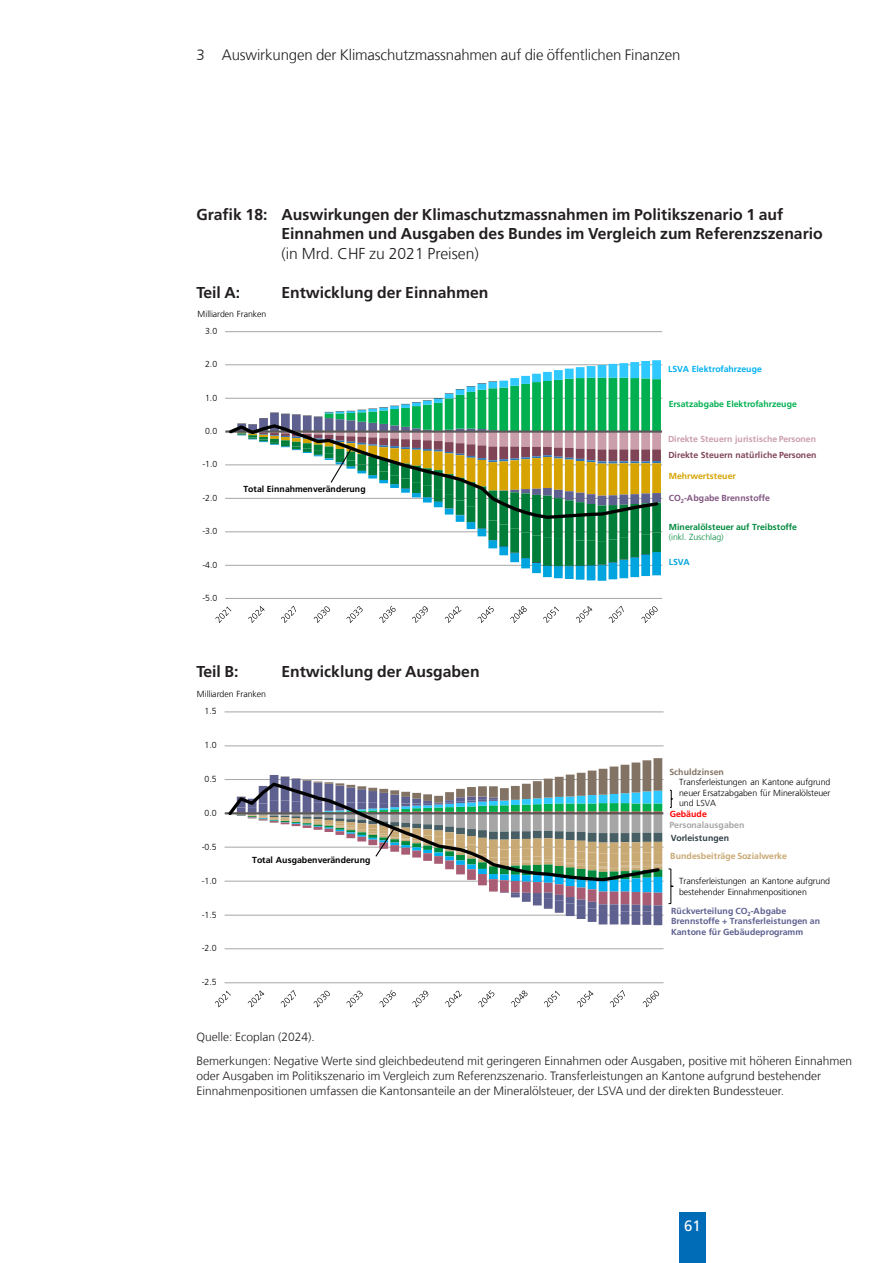
<style>
.page{position:relative;width:893px;height:1263px;background:#fff}
.page>*{position:absolute;margin:0;border:0;box-sizing:border-box;transform-origin:0 0}
.UT_1_Grafik{font:700 15.75px/19.5px "Frutiger LT Com";color:#231f20}
.UT_1_Grafik_1{font:700 15.75px "Frutiger LT Com";color:#231f20}
.Spitzmarke_Naming_A4{font:300 15px "Frutiger LT Com";letter-spacing:-.01em;color:#231f20}
.t1{font:15px "Frutiger LT Com";color:#fff}
.Quelle{font:300 12px/15px "Frutiger LT Com";color:#231f20}
.t2{font:300 8.7px/10.5px "Frutiger LT Com";color:#000}
.t3{font:700 8.7px/10.4px "Frutiger LT Com";letter-spacing:.015em;color:#5e6090}
.t4{font:700 8.7px "Frutiger LT Com";letter-spacing:-.015em;color:#000}
.t5{font:700 8.7px/10.5px "Frutiger LT Com";color:#008a3e}
.t6{font:700 8.7px "Frutiger LT Com";letter-spacing:.015em;color:#cb9eac}
.t7{font:700 8.7px "Frutiger LT Com";letter-spacing:-.015em;color:#804457}
.t8{font:700 8.7px "Frutiger LT Com";letter-spacing:-.015em;color:#00b050}
.t9{font:700 8.7px "Frutiger LT Com";color:#c8a873}
.t10{font:700 8.7px "Frutiger LT Com";letter-spacing:.015em;color:#815580}
.t11{font:700 8.7px "Frutiger LT Com";letter-spacing:-.015em;color:#00b0f0}
.t12{font:700 8.7px "Frutiger LT Com";letter-spacing:-.015em;color:#a6a6a6}
.t13{font:700 8.7px "Frutiger LT Com";letter-spacing:-.015em;color:#d6a300}
.t14{font:700 8.7px "Frutiger LT Com";letter-spacing:.015em;color:#303f47}
.t15{font:700 8.7px "Frutiger LT Com";color:#f00}
.t16{font:700 8.7px "Frutiger LT Com";color:#00a4de}
.s1{font-weight:300}
.s2{font-weight:700;color:#837364}
</style>
<div class="page">
<div style="left:679px;top:1212px;width:27px;height:51px;background:#006bb6"></div>
<hr style="left:225px;top:598px;width:437px;height:1px;background:#a6a6a6">
<hr style="left:225px;top:565px;width:437px;height:1px;background:#a6a6a6">
<hr style="left:225px;top:532px;width:437px;height:1px;background:#a6a6a6">
<hr style="left:225px;top:498px;width:437px;height:1px;background:#a6a6a6">
<hr style="left:225px;top:465px;width:437px;height:1px;background:#a6a6a6">
<hr style="left:225px;top:398px;width:437px;height:1px;background:#a6a6a6">
<hr style="left:225px;top:364px;width:437px;height:1px;background:#a6a6a6">
<hr style="left:225px;top:331px;width:437px;height:1px;background:#a6a6a6">
<svg style="left:237px;top:523px;width:424px;height:58px"></svg>
<hr style="left:225px;top:430px;width:437px;height:3px;background:#595959">
<svg style="left:215px;top:607px;width:16px;height:16px"></svg>
<svg style="left:248px;top:606px;width:17px;height:17px"></svg>
<svg style="left:281px;top:606px;width:15px;height:17px"></svg>
<svg style="left:314px;top:606px;width:16px;height:17px"></svg>
<svg style="left:346px;top:606px;width:17px;height:17px"></svg>
<svg style="left:379px;top:606px;width:17px;height:17px"></svg>
<svg style="left:412px;top:606px;width:16px;height:17px"></svg>
<svg style="left:445px;top:606px;width:17px;height:17px"></svg>
<svg style="left:477px;top:606px;width:17px;height:17px"></svg>
<svg style="left:510px;top:606px;width:17px;height:17px"></svg>
<svg style="left:543px;top:607px;width:16px;height:16px"></svg>
<svg style="left:576px;top:606px;width:16px;height:17px"></svg>
<svg style="left:609px;top:606px;width:15px;height:17px"></svg>
<svg style="left:641px;top:606px;width:17px;height:17px"></svg>
<svg style="left:226px;top:360px;width:435px;height:163px"></svg>
<hr style="left:225px;top:982px;width:439px;height:1px;background:#a6a6a6">
<hr style="left:225px;top:948px;width:439px;height:1px;background:#a6a6a6">
<hr style="left:225px;top:915px;width:439px;height:1px;background:#a6a6a6">
<hr style="left:225px;top:881px;width:439px;height:1px;background:#a6a6a6">
<hr style="left:225px;top:847px;width:439px;height:1px;background:#a6a6a6">
<hr style="left:225px;top:779px;width:439px;height:1px;background:#a6a6a6">
<hr style="left:225px;top:746px;width:439px;height:1px;background:#a6a6a6">
<hr style="left:225px;top:712px;width:439px;height:1px;background:#a6a6a6">
<svg style="left:237px;top:905px;width:425px;height:20px"></svg>
<hr style="left:225px;top:812px;width:438px;height:2px;background:#595959">
<svg style="left:215px;top:991px;width:16px;height:16px"></svg>
<svg style="left:248px;top:990px;width:16px;height:17px"></svg>
<svg style="left:281px;top:990px;width:15px;height:17px"></svg>
<svg style="left:314px;top:991px;width:16px;height:16px"></svg>
<svg style="left:346px;top:990px;width:17px;height:17px"></svg>
<svg style="left:379px;top:990px;width:17px;height:17px"></svg>
<svg style="left:412px;top:991px;width:16px;height:16px"></svg>
<svg style="left:445px;top:991px;width:17px;height:16px"></svg>
<svg style="left:478px;top:990px;width:16px;height:17px"></svg>
<svg style="left:511px;top:990px;width:17px;height:17px"></svg>
<svg style="left:544px;top:991px;width:16px;height:16px"></svg>
<svg style="left:577px;top:990px;width:16px;height:17px"></svg>
<svg style="left:610px;top:990px;width:15px;height:17px"></svg>
<svg style="left:643px;top:991px;width:16px;height:16px"></svg>
<svg style="left:670px;top:789px;width:3px;height:19px"></svg>
<svg style="left:668px;top:868px;width:6px;height:36px"></svg>
<svg style="left:225px;top:758px;width:437px;height:147px"></svg>
<p class="Spitzmarke_Naming_A4" style="left:196px;top:46px;width:485px">3 Auswirkungen der Klimaschutzmassnahmen auf die öffentlichen Finanzen</p>
<p class="UT_1_Grafik" style="left:281px;top:205px;width:543px;text-indent:-85px">Grafik 18: Auswirkungen der Klimaschutzmassnahmen im Politikszenario 1 auf<br>Einnahmen und Ausgaben des Bundes im Vergleich zum Referenzszenario <span class="s1">(in Mrd. CHF zu 2021 Preisen)</span></p>
<p class="UT_1_Grafik" style="left:196px;top:283px;width:45px">Teil A:</p>
<p class="UT_1_Grafik" style="left:281px;top:283px;width:208px">Entwicklung der Einnahmen</p>
<p class="t2" style="left:198px;top:309px;width:70px">Milliarden Franken</p>
<p class="t2" style="left:205px;top:326px;width:14px">3.0</p>
<p class="t2" style="left:205px;top:359px;width:14px">2.0</p>
<p class="t2" style="left:205px;top:393px;width:14px">1.0</p>
<p class="t2" style="left:205px;top:426px;width:14px">0.0</p>
<p class="t2" style="left:202px;top:459px;width:17px">-1.0</p>
<p class="t2" style="left:202px;top:493px;width:17px">-2.0</p>
<p class="t2" style="left:202px;top:526px;width:17px">-3.0</p>
<p class="t2" style="left:202px;top:559px;width:17px">-4.0</p>
<p class="t2" style="left:202px;top:593px;width:17px">-5.0</p>
<p class="t4" style="left:244px;top:484px;width:124px">Total Einnahmenveränderung</p>
<p class="UT_1_Grafik_1" style="left:196px;top:662px;width:44px">Teil B:</p>
<p class="UT_1_Grafik_1" style="left:281px;top:662px;width:200px">Entwicklung der Ausgaben</p>
<p class="t2" style="left:197px;top:689px;width:71px">Milliarden Franken</p>
<p class="t2" style="left:205px;top:706px;width:14px">1.5</p>
<p class="t2" style="left:205px;top:740px;width:14px">1.0</p>
<p class="t2" style="left:205px;top:774px;width:14px">0.5</p>
<p class="t2" style="left:205px;top:808px;width:14px">0.0</p>
<p class="t2" style="left:202px;top:842px;width:17px">-0.5</p>
<p class="t2" style="left:202px;top:875px;width:17px">-1.0</p>
<p class="t2" style="left:202px;top:909px;width:17px">-1.5</p>
<p class="t2" style="left:202px;top:943px;width:17px">-2.0</p>
<p class="t2" style="left:202px;top:977px;width:17px">-2.5</p>
<p class="t4" style="left:252px;top:855px;width:120px">Total Ausgabenveränderung</p>
<p class="t11" style="left:668px;top:364px;width:96px">LSVA Elektrofahrzeuge</p>
<p class="t8" style="left:669px;top:399px;width:130px">Ersatzabgabe Elektrofahrzeuge</p>
<p class="t6" style="left:668px;top:434px;width:149px">Direkte Steuern juristische Personen</p>
<p class="t13" style="left:669px;top:471px;width:69px">Mehrwertsteuer</p>
<p class="t7" style="left:668px;top:450px;width:150px">Direkte Steuern natürliche Personen</p>
<p class="t10" style="left:669px;top:493px;width:103px">CO<sub>2</sub>-Abgabe Brennstoffe</p>
<p class="t5" style="left:669px;top:522px;width:130px">Mineralölsteuer auf Treibstoffe <span class="s1">(inkl. Zuschlag)</span></p>
<p class="t16" style="left:669px;top:557px;width:23px">LSVA</p>
<p class="t2" style="left:679px;top:766px;width:153px;text-indent:-10px"><span class="s2">Schuldzinsen<br></span>Transferleistungen an Kantone aufgrund neuer Ersatzabgaben für Mineralölsteuer und LSVA</p>
<p class="t15" style="left:670px;top:808px;width:39px">Gebäude</p>
<p class="t12" style="left:669px;top:819px;width:76px">Personalausgaben</p>
<p class="t14" style="left:671px;top:833px;width:60px">Vorleistungen</p>
<p class="t9" style="left:670px;top:851px;width:118px">Bundesbeiträge Sozialwerke</p>
<p class="t2" style="left:679px;top:876px;width:153px">Transferleistungen an Kantone aufgrund bestehender Einnahmenpositionen</p>
<p class="t3" style="left:671px;top:906px;width:151px">Rückverteilung CO<sub>2</sub>-Abgabe<br>Brennstoffe + Transferleistungen an<br>Kantone für Gebäudeprogramm</p>
<p class="Quelle" style="left:196px;top:1030px;width:120px">Quelle: Ecoplan (2024).</p>
<p class="Quelle" style="left:196px;top:1053px;width:657px">Bemerkungen: Negative Werte sind gleichbedeutend mit geringeren Einnahmen oder Ausgaben, positive mit höheren Einnahmen oder Ausgaben im Politikszenario im Vergleich zum Referenzszenario. Transferleistungen an Kantone aufgrund bestehender<br>Einnahmenpositionen umfassen die Kantonsanteile an der Mineralölsteuer, der LSVA und der direkten Bundessteuer.</p>
<p class="t1" style="left:684px;top:1217px;width:18px">61</p>
</div>
